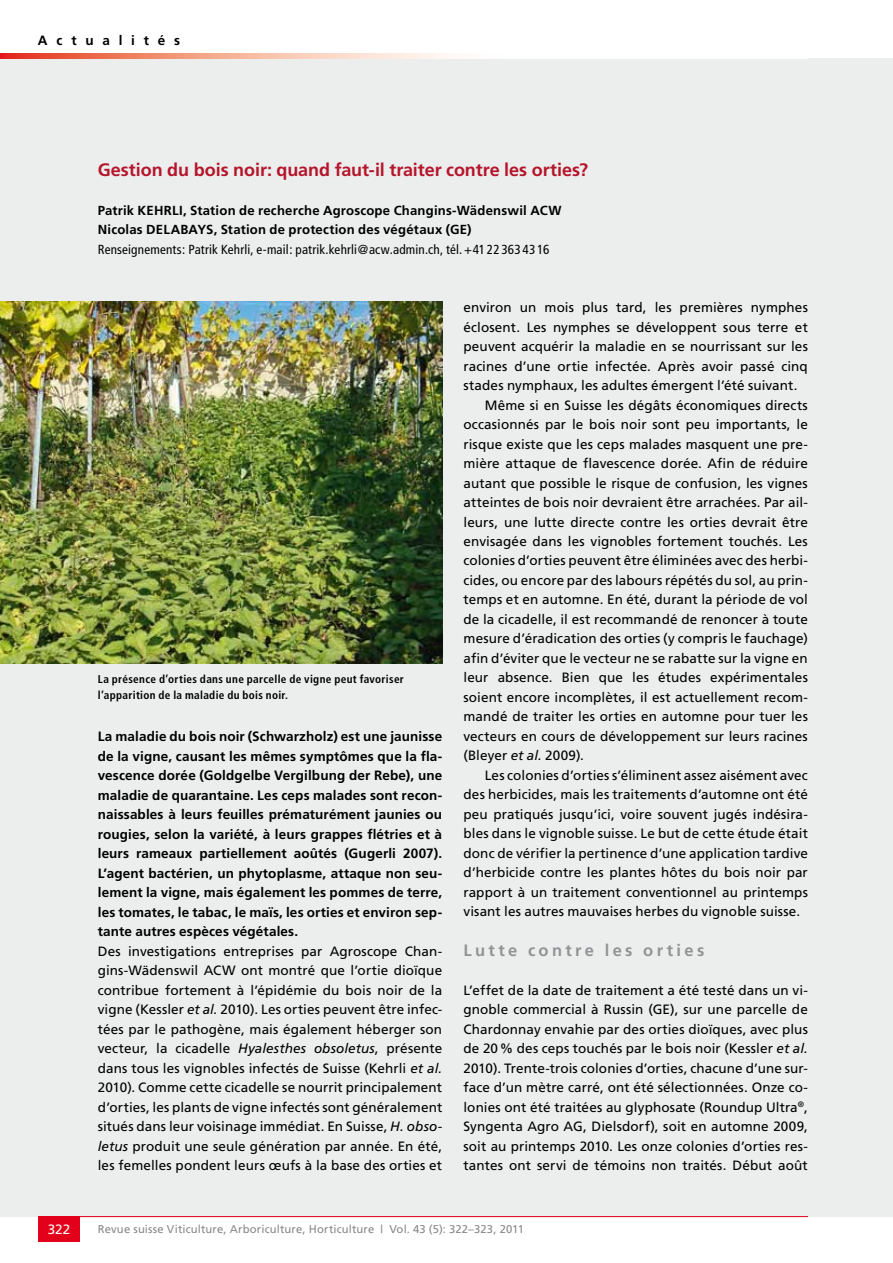
<style>
.page{position:relative;width:893px;height:1263px;background:#fff}
.page>*{position:absolute;margin:0;border:0;box-sizing:border-box;transform-origin:0 0}
.t1{font:700 18px "Frutiger";color:#b5152b}
.t2{font:700 16.5px "Frutiger";letter-spacing:.2em;color:#929395}
.t3{font:13.5px/19.5px "Frutiger";letter-spacing:.01em;color:#000;text-align:justify}
.t4{font:700 13.5px/19.5px "Frutiger";letter-spacing:.01em;color:#000;text-align:justify}
.t5{font:700 13.5px "Frutiger";letter-spacing:.65em;color:#000}
.t6{font:13.5px "Frutiger";color:#fff}
.t7{font:700 13.2px/19.5px "Frutiger";letter-spacing:.015em;color:#000}
.t8{font:condensed 13.2px "Frutiger";letter-spacing:.015em;color:#000}
.t9{font:700 condensed 11.25px/16.5px "Frutiger";letter-spacing:.03em;color:#000}
.t10{font:11.25px "Frutiger";letter-spacing:.015em;color:#87888a}
.s1{font-style:italic}
</style>
<div class="page">
<div style="left:0;top:58px;width:893px;height:1158px;background:#eceded"></div>
<svg style="left:0;top:54px;width:451px;height:4px;background:#f3a48f"></svg>
<hr style="left:38px;top:1216px;width:770px;height:1px;background:#e2001a">
<div style="left:38px;top:1216px;width:42px;height:26px;background:#e2001a"></div>
<img style="left:0;top:302px;width:442px;height:361px">
<p class="t5" style="left:38px;top:32px;width:144px">Actualités</p>
<h1 class="t1" style="left:98px;top:159px;width:492px">Gestion du bois noir: quand faut-il traiter contre les orties?</h1>
<p class="t7" style="left:98px;top:200px;width:465px">Patrik KEHRLI, Station de recherche Agroscope Changins-Wädenswil ACW<br>Nicolas DELABAYS, Station de protection des végétaux (GE)</p>
<p class="t8" style="left:98px;top:241px;width:453px">Renseignements: Patrik Kehrli, e-mail: patrik.kehrli@acw.admin.ch, tél.+41 22 363 43 16</p>
<p class="t9" style="left:98px;top:670px;width:308px">La présence d’orties dans une parcelle de vigne peut favoriser l’apparition de la maladie du bois noir.</p>
<p class="t4" style="left:98px;top:726px;width:346px">La maladie du bois noir (Schwarzholz) est une jaunisse de la vigne, causant les mêmes symptômes que la fla&shy;vescence dorée (Goldgelbe Vergilbung der Rebe), une maladie de quarantaine. Les ceps malades sont recon&shy;naissables à leurs feuilles prématurément jaunies ou rougies, selon la variété, à leurs grappes flétries et à leurs rameaux partiellement aoûtés (Gugerli 2007).<br>L’agent bactérien, un phytoplasme, attaque non seu&shy;lement la vigne, mais également les pommes de terre, les tomates, le tabac, le maïs, les orties et environ sep&shy;tante autres espèces végétales.</p>
<p class="t3" style="left:98px;top:941px;width:346px">Des investigations entreprises par Agroscope Chan&shy;gins-Wädenswil ACW ont montré que l’ortie dioïque contribue fortement à l’épidémie du bois noir de la vigne (Kessler <span class="s1">et al.</span> 2010). Les orties peuvent être infec&shy;tées par le pathogène, mais également héberger son vecteur, la cicadelle <span class="s1">Hyalesthes obsoletus</span>, présente dans tous les vignobles infectés de Suisse (Kehrli <span class="s1">et al.<br></span>2010). Comme cette cicadelle se nourrit principalement d’orties, les plants de vigne infectés sont généralement situés dans leur voisinage immédiat. En Suisse, <span class="s1">H. obso&shy;letus</span> produit une seule génération par année. En été, les femelles pondent leurs œufs à la base des orties et</p>
<p class="t3" style="left:463px;top:297px;width:346px">environ un mois plus tard, les premières nymphes</p>
<p class="t3" style="left:463px;top:317px;width:346px">éclosent. Les nymphes se développent sous terre et</p>
<p class="t3" style="left:463px;top:336px;width:346px">peuvent acquérir la maladie en se nourrissant sur les</p>
<p class="t3" style="left:463px;top:356px;width:346px">racines d’une ortie infectée. Après avoir passé cinq</p>
<p class="t3" style="left:463px;top:375px;width:335px">stades nymphaux, les adultes émergent l’été suivant.</p>
<p class="t3" style="left:485px;top:395px;width:325px">Même si en Suisse les dégâts économiques directs</p>
<p class="t3" style="left:463px;top:414px;width:346px">occasionnés par le bois noir sont peu importants, le</p>
<p class="t3" style="left:463px;top:434px;width:346px">risque existe que les ceps malades masquent une pre-</p>
<p class="t3" style="left:463px;top:453px;width:346px">mière attaque de flavescence dorée. Afin de réduire</p>
<p class="t3" style="left:463px;top:473px;width:346px">autant que possible le risque de confusion, les vignes</p>
<p class="t3" style="left:463px;top:492px;width:346px">atteintes de bois noir devraient être arrachées. Par ail-</p>
<p class="t3" style="left:463px;top:512px;width:346px">leurs, une lutte directe contre les orties devrait être</p>
<p class="t3" style="left:463px;top:531px;width:346px">envisagée dans les vignobles fortement touchés. Les</p>
<p class="t3" style="left:463px;top:551px;width:346px">colonies d’orties peuvent être éliminées avec des herbi-</p>
<p class="t3" style="left:463px;top:570px;width:346px">cides, ou encore par des labours répétés du sol, au prin-</p>
<p class="t3" style="left:463px;top:590px;width:346px">temps et en automne. En été, durant la période de vol</p>
<p class="t3" style="left:463px;top:609px;width:346px">de la cicadelle, il est recommandé de renoncer à toute</p>
<p class="t3" style="left:463px;top:629px;width:346px">mesure d’éradication des orties (y compris le fauchage)</p>
<p class="t3" style="left:463px;top:648px;width:346px">afin d’éviter que le vecteur ne se rabatte sur la vigne en</p>
<p class="t3" style="left:463px;top:668px;width:346px">leur absence. Bien que les études expérimentales</p>
<p class="t3" style="left:463px;top:687px;width:346px">soient encore incomplètes, il est actuellement recom-</p>
<p class="t3" style="left:463px;top:707px;width:346px">mandé de traiter les orties en automne pour tuer les</p>
<p class="t3" style="left:463px;top:726px;width:346px">vecteurs en cours de développement sur leurs racines</p>
<p class="t3" style="left:463px;top:746px;width:122px">(Bleyer <span class="s1">et al.</span> 2009).</p>
<p class="t3" style="left:485px;top:765px;width:325px">Les colonies d’orties s’éliminent assez aisément avec</p>
<p class="t3" style="left:463px;top:785px;width:346px">des herbicides, mais les traitements d’automne ont été</p>
<p class="t3" style="left:463px;top:804px;width:345px">peu pratiqués jusqu’ici, voire souvent jugés indésira-</p>
<p class="t3" style="left:463px;top:824px;width:346px">bles dans le vignoble suisse. Le but de cette étude était</p>
<p class="t3" style="left:463px;top:843px;width:346px">donc de vérifier la pertinence d’une application tardive</p>
<p class="t3" style="left:463px;top:863px;width:346px">d’herbicide contre les plantes hôtes du bois noir par</p>
<p class="t3" style="left:463px;top:882px;width:346px">rapport à un traitement conventionnel au printemps</p>
<p class="t3" style="left:463px;top:902px;width:338px">visant les autres mauvaises herbes du vignoble suisse.</p>
<p class="t2" style="left:463px;top:940px;width:242px">Lutte contre les orties</p>
<p class="t3" style="left:463px;top:980px;width:346px">L’effet de la date de traitement a été testé dans un vi&shy;gnoble commercial à Russin (GE), sur une parcelle de Chardonnay envahie par des orties dioïques, avec plus de 20% des ceps touchés par le bois noir (Kessler <span class="s1">et al.<br></span>2010). Trente-trois colonies d’orties, chacune d’une sur&shy;face d’un mètre carré, ont été sélectionnées. Onze co&shy;lonies ont été traitées au glyphosate (Roundup Ultra<sup>®</sup>, Syngenta Agro AG, Dielsdorf), soit en automne 2009, soit au printemps 2010. Les onze colonies d’orties res&shy;tantes ont servi de témoins non traités. Début août</p>
<p class="t6" style="left:48px;top:1221px;width:24px">322</p>
<p class="t10" style="left:98px;top:1223px;width:428px">Revue suisse Viticulture, Arboriculture, Horticulture | Vol. 43 (5): 322–323, 2011</p>
</div>
